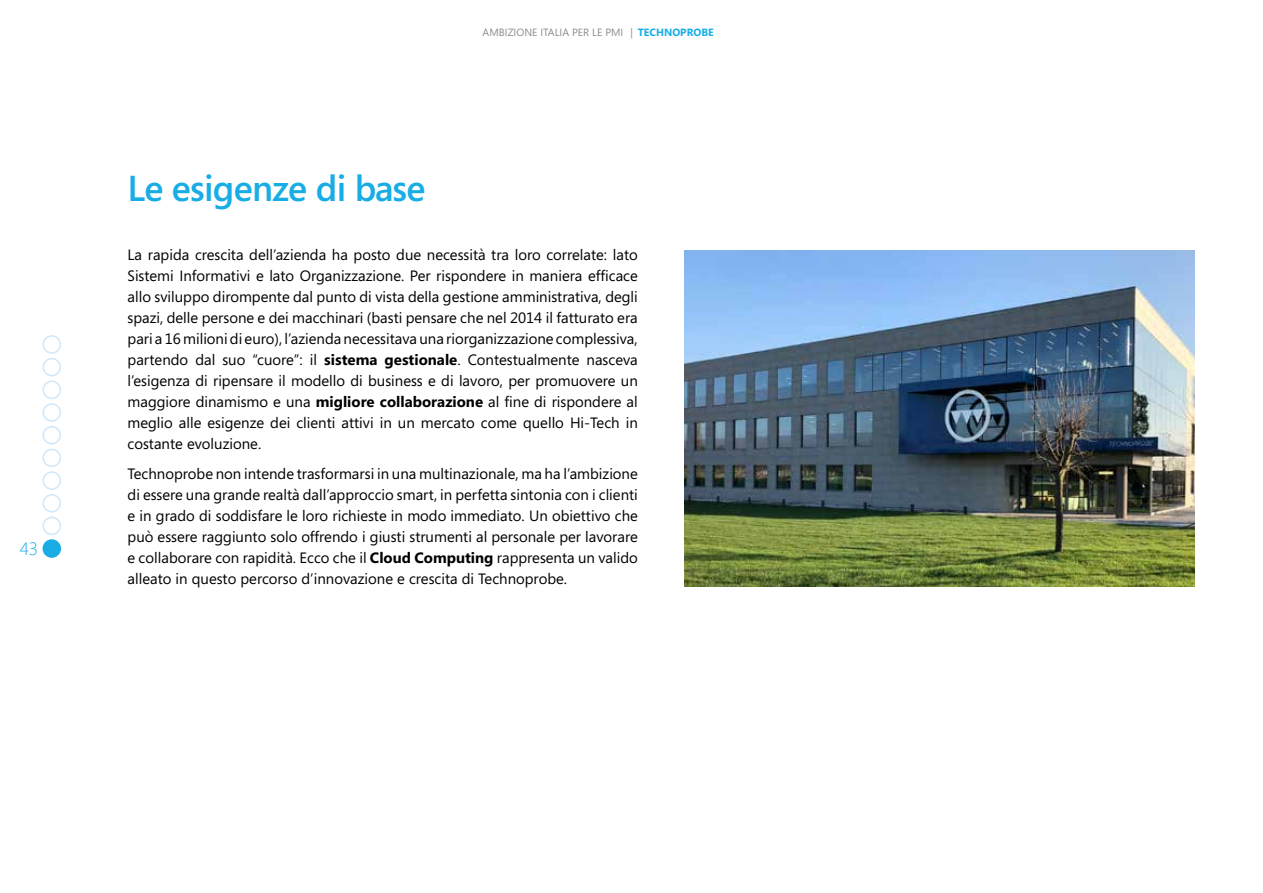
<style>
.page{position:relative;width:1263px;height:893px;background:#fff}
.page>*{position:absolute;margin:0;border:0;box-sizing:border-box;transform-origin:0 0}
.t1{font:600 36px "Segoe";letter-spacing:-.02em;color:#18ade5}
.t2{font:300 18px "Segoe";color:#18ade5}
.t3{font:15px/21px "Segoe";color:#000;text-align:justify}
.t4{font:10.5px "Segoe";color:#8e8b8b}
.s1{font-weight:700;color:#18ade5}
.s2{font-weight:700}
</style>
<div class="page">
<div style="left:43px;top:335px;width:18px;height:19px;border:2px solid #d0e7f9;border-radius:50%"></div>
<div style="left:43px;top:358px;width:18px;height:18px;border:2px solid #d0e7f9;border-radius:50%"></div>
<div style="left:43px;top:381px;width:18px;height:18px;border:2px solid #d0e7f9;border-radius:50%"></div>
<div style="left:43px;top:403px;width:18px;height:19px;border:2px solid #d0e7f9;border-radius:50%"></div>
<div style="left:43px;top:426px;width:18px;height:18px;border:2px solid #d0e7f9;border-radius:50%"></div>
<div style="left:43px;top:517px;width:18px;height:18px;border:2px solid #d0e7f9;border-radius:50%"></div>
<div style="left:43px;top:449px;width:18px;height:18px;border:2px solid #d0e7f9;border-radius:50%"></div>
<div style="left:43px;top:540px;width:17px;height:17px;background:#18ade5;border-radius:50%"></div>
<div style="left:43px;top:539px;width:18px;height:19px;border:2px solid #18ade5;border-radius:50%"></div>
<div style="left:43px;top:471px;width:18px;height:19px;border:2px solid #d0e7f9;border-radius:50%"></div>
<div style="left:43px;top:494px;width:18px;height:18px;border:2px solid #d0e7f9;border-radius:50%"></div>
<img style="left:685px;top:250px;width:510px;height:337px">
<p class="t2" style="left:20px;top:537px;width:20px">43</p>
<p class="t4" style="left:483px;top:25px;width:233px">AMBIZIONE ITALIA PER LE PMI | <span class="s1">TECHNOPROBE</span></p>
<h1 class="t1" style="left:128px;top:164px;width:299px">Le esigenze di base</h1>
<p class="t3" style="left:128px;top:244px;width:512px">La rapida crescita dell’azienda ha posto due necessità tra loro correlate: lato Sistemi Informativi e lato Organizzazione. Per rispondere in maniera efficace allo sviluppo dirompente dal punto di vista della gestione amministrativa, degli spazi, delle persone e dei macchinari (basti pensare che nel 2014 il fatturato era pari a 16 milioni di euro), l’azienda necessitava una riorganizzazione complessiva, partendo dal suo “cuore”: il <span class="s2">sistema gestionale</span>. Contestualmente nasceva l’esigenza di ripensare il modello di business e di lavoro, per promuovere un maggiore dinamismo e una <span class="s2">migliore collaborazione</span> al fine di rispondere al meglio alle esigenze dei clienti attivi in un mercato come quello Hi-Tech in costante evoluzione.</p>
<p class="t3" style="left:128px;top:463px;width:512px">Technoprobe non intende trasformarsi in una multinazionale, ma ha l’ambizione di essere una grande realtà dall’approccio smart, in perfetta sintonia con i clienti e in grado di soddisfare le loro richieste in modo immediato. Un obiettivo che può essere raggiunto solo offrendo i giusti strumenti al personale per lavorare e collaborare con rapidità. Ecco che il <span class="s2">Cloud Computing</span> rappresenta un valido alleato in questo percorso d’innovazione e crescita di Technoprobe.</p>
</div>
